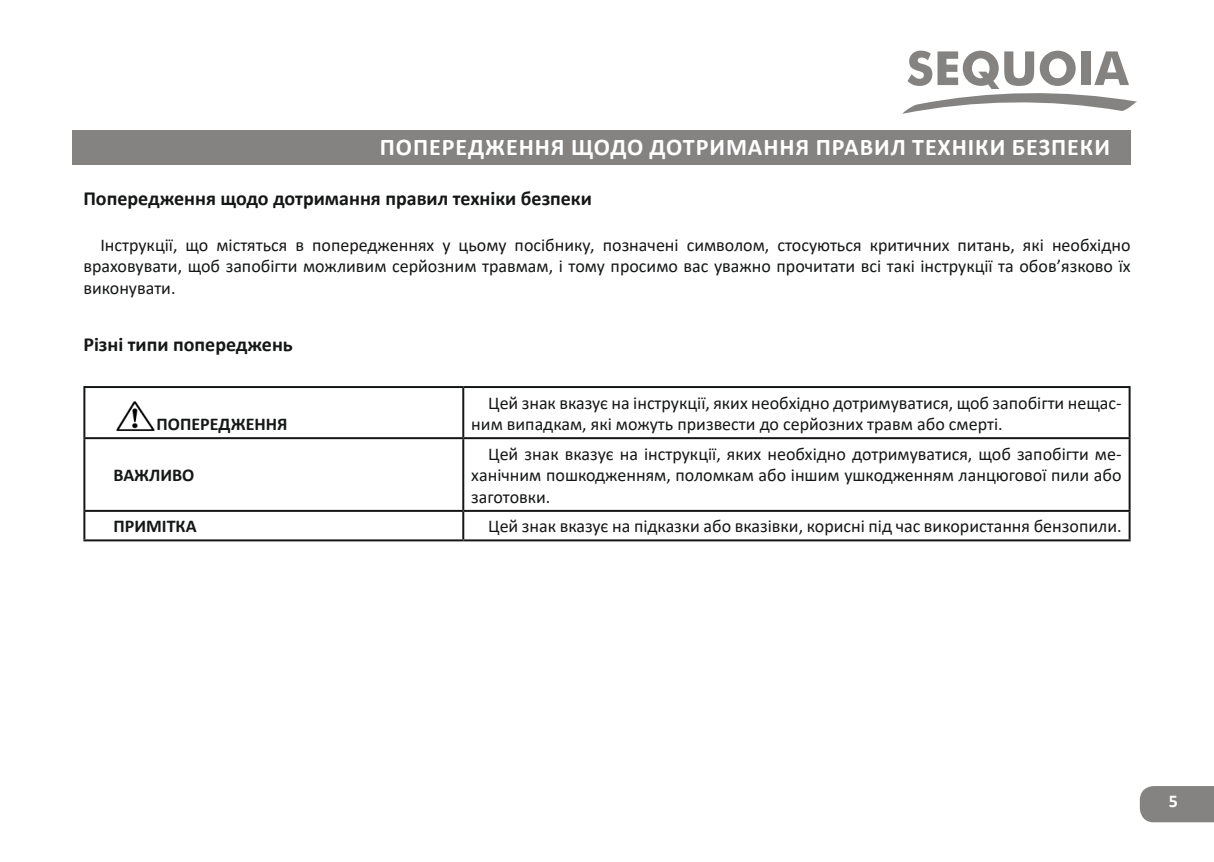
<style>
.page{position:relative;width:1214px;height:862px;background:#fff}
.page>*{position:absolute;margin:0;border:0;box-sizing:border-box;transform-origin:0 0}
.Заголовок_справа{font:700 24px "Calibri";letter-spacing:.04em;color:#fff}
.Подзаголовок{font:700 20px "Calibri";color:#151616}
.t1{font:18px/21.6px "Calibri";color:#151616;text-align:justify}
.t2{font:700 18px "Calibri";color:#151616}
.t3{font:700 18px "Calibri";color:#fff}
</style>
<div class="page">
<div style="left:1139px;top:786px;width:74px;height:36px;background:#848382"></div>
<div style="left:72px;top:131px;width:1058px;height:34px;background:#848382"></div>
<svg style="left:902px;top:51px;width:234px;height:63px"></svg>
<div style="left:1081px;top:51px;width:9px;height:34px;background:#848382"></div>
<hr style="left:83px;top:386px;width:380px;height:2px;background:#151616">
<hr style="left:83px;top:388px;width:2px;height:49px;background:#151616">
<hr style="left:463px;top:386px;width:667px;height:2px;background:#151616">
<hr style="left:462px;top:388px;width:2px;height:49px;background:#151616">
<hr style="left:1128px;top:388px;width:2px;height:49px;background:#151616">
<hr style="left:83px;top:437px;width:380px;height:2px;background:#151616">
<hr style="left:83px;top:439px;width:2px;height:71px;background:#151616">
<hr style="left:463px;top:437px;width:667px;height:2px;background:#151616">
<hr style="left:462px;top:439px;width:2px;height:71px;background:#151616">
<hr style="left:1128px;top:439px;width:2px;height:71px;background:#151616">
<hr style="left:83px;top:510px;width:380px;height:2px;background:#151616">
<hr style="left:83px;top:512px;width:2px;height:27px;background:#151616">
<hr style="left:463px;top:510px;width:667px;height:2px;background:#151616">
<hr style="left:462px;top:512px;width:2px;height:27px;background:#151616">
<hr style="left:1128px;top:512px;width:2px;height:27px;background:#151616">
<hr style="left:83px;top:539px;width:380px;height:2px;background:#151616">
<hr style="left:463px;top:539px;width:667px;height:2px;background:#151616">
<img style="left:116px;top:401px;width:39px;height:30px">
<p class="Заголовок_справа" style="left:380px;top:130px;width:731px">ПОПЕРЕДЖЕННЯ ЩОДО ДОТРИМАННЯ ПРАВИЛ ТЕХНІКИ БЕЗПЕКИ</p>
<p class="Подзаголовок" style="left:83px;top:184px;width:510px">Попередження щодо дотримання правил техніки безпеки</p>
<p class="t1" style="left:83px;top:233px;width:1048px;text-indent:17px">Інструкції, що містяться в попередженнях у цьому посібнику, позначені символом, стосуються критичних питань, які необхідно враховувати, щоб запобігти можливим серйозним травмам, і тому просимо вас уважно прочитати всі такі інструкції та обов’язково їх виконувати.</p>
<p class="Подзаголовок" style="left:83px;top:330px;width:211px">Різні типи попереджень</p>
<p class="t2" style="left:157px;top:411px;width:132px">ПОПЕРЕДЖЕННЯ</p>
<p class="t2" style="left:113px;top:462px;width:82px">ВАЖЛИВО</p>
<p class="t1" style="left:471px;top:391px;width:651px;text-indent:17px">Цей знак вказує на інструкції, яких необхідно дотримуватися, щоб запобігти нещас&shy;ним випадкам, які можуть призвести до серйозних травм або смерті.</p>
<p class="t1" style="left:471px;top:442px;width:651px;text-indent:17px">Цей знак вказує на інструкції, яких необхідно дотримуватися, щоб запобігти ме&shy;ханічним пошкодженням, поломкам або іншим ушкодженням ланцюгової пили або заготовки.</p>
<p class="t2" style="left:113px;top:514px;width:85px">ПРИМІТКА</p>
<p class="t1" style="left:488px;top:515px;width:634px">Цей знак вказує на підказки або вказівки, корисні під час використання бензопили.</p>
<p class="t3" style="left:1168px;top:788px;width:11px">5</p>
</div>
